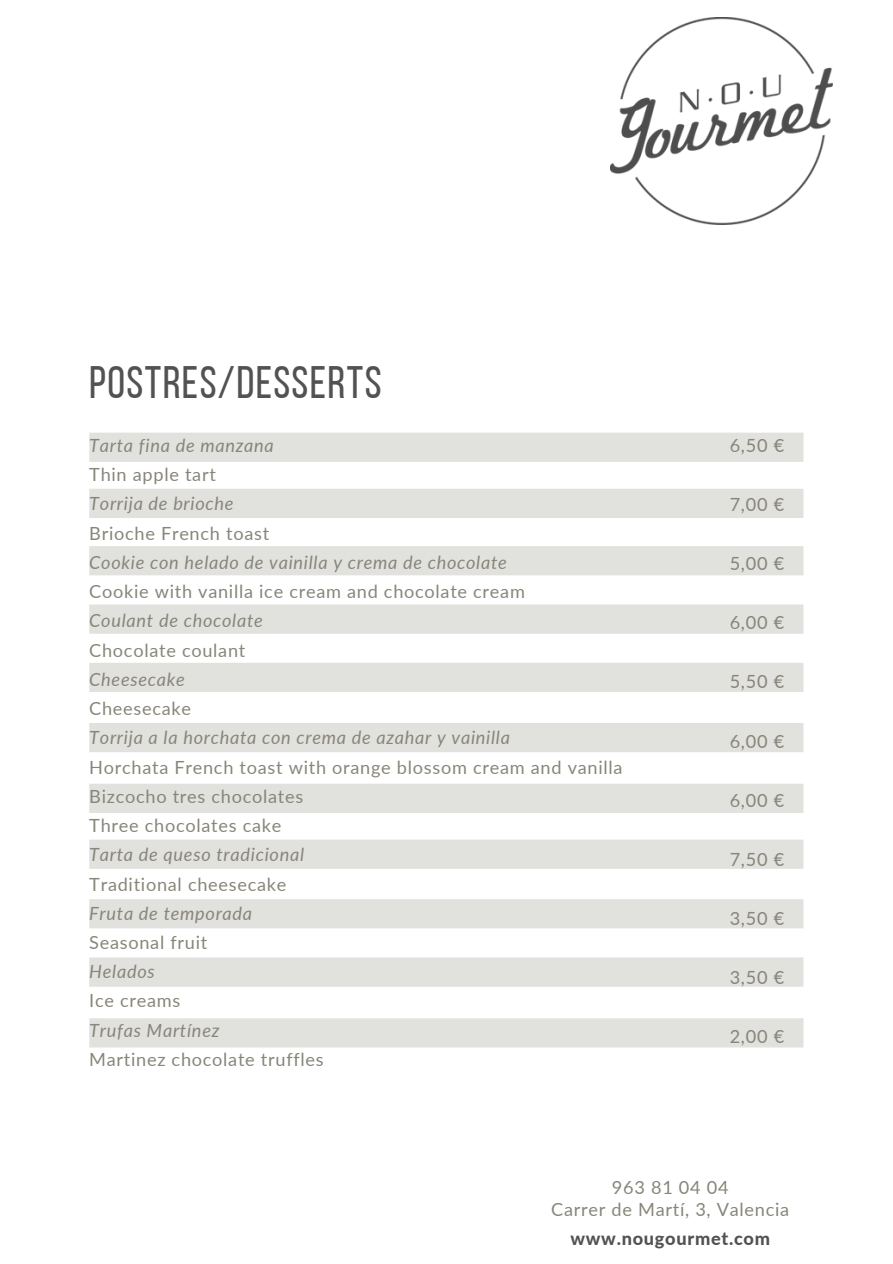
<style>
.page{position:relative;width:893px;height:1264px;background:#fff}
.page>*{position:absolute;margin:0;border:0;box-sizing:border-box;transform-origin:0 0}
.t1{font:45.45px "Bebas Neue";letter-spacing:.03em;color:#525252}
.t2{font:18.15px/29.2px "Lato";letter-spacing:.04em;color:#88867a;text-align:center}
.t3{font:italic 18.15px "Lato";letter-spacing:.04em;color:#88867a}
.t4{font:800 18.15px "Lato";letter-spacing:.04em;color:#525252}
</style>
<div class="page">
<img style="left:610px;top:18px;width:222px;height:207px">
<div style="left:89px;top:432px;width:714px;height:30px;background:#e1e1de"></div>
<div style="left:89px;top:489px;width:714px;height:29px;background:#e1e1de"></div>
<div style="left:89px;top:546px;width:714px;height:29px;background:#e1e1de"></div>
<div style="left:89px;top:604px;width:714px;height:29px;background:#e1e1de"></div>
<div style="left:89px;top:662px;width:714px;height:30px;background:#e1e1de"></div>
<div style="left:89px;top:723px;width:714px;height:29px;background:#e1e1de"></div>
<div style="left:89px;top:783px;width:714px;height:30px;background:#e1e1de"></div>
<div style="left:89px;top:839px;width:714px;height:29px;background:#e1e1de"></div>
<div style="left:89px;top:899px;width:714px;height:29px;background:#e1e1de"></div>
<div style="left:89px;top:957px;width:714px;height:29px;background:#e1e1de"></div>
<div style="left:89px;top:1018px;width:714px;height:29px;background:#e1e1de"></div>
<h1 class="t1" style="left:89px;top:363px;width:294px">POSTRES/DESSERTS</h1>
<p class="t3" style="left:89px;top:434px;width:186px">Tarta fina de manzana</p>
<p class="t2" style="left:89px;top:459px;width:128px">Thin apple tart</p>
<p class="t3" style="left:89px;top:492px;width:146px">Torrija de brioche</p>
<p class="t2" style="left:89px;top:518px;width:181px">Brioche French toast</p>
<p class="t3" style="left:89px;top:551px;width:419px">Cookie con helado de vainilla y crema de chocolate</p>
<p class="t2" style="left:89px;top:576px;width:437px">Cookie with vanilla ice cream and chocolate cream</p>
<p class="t3" style="left:89px;top:609px;width:175px">Coulant de chocolate</p>
<p class="t2" style="left:89px;top:635px;width:157px">Chocolate coulant</p>
<p class="t3" style="left:89px;top:668px;width:97px">Cheesecake</p>
<p class="t2" style="left:89px;top:693px;width:103px">Cheesecake</p>
<p class="t3" style="left:89px;top:726px;width:422px">Torrija a la horchata con crema de azahar y vainilla</p>
<p class="t2" style="left:89px;top:752px;width:534px;text-align:left">Horchata French toast with orange blossom cream and vanilla<br>Bizcocho tres chocolates<br>Three chocolates cake</p>
<p class="t3" style="left:89px;top:843px;width:216px">Tarta de queso tradicional</p>
<p class="t2" style="left:89px;top:868px;width:199px">Traditional cheesecake</p>
<p class="t3" style="left:89px;top:901px;width:164px">Fruta de temporada</p>
<p class="t2" style="left:89px;top:927px;width:119px">Seasonal fruit</p>
<p class="t3" style="left:89px;top:960px;width:67px">Helados</p>
<p class="t2" style="left:89px;top:985px;width:93px">Ice creams</p>
<p class="t3" style="left:89px;top:1018px;width:132px">Trufas Martínez</p>
<p class="t2" style="left:89px;top:1044px;width:236px">Martinez chocolate truffles</p>
<p class="t2" style="left:729px;top:430px;width:56px">6,50 €</p>
<p class="t2" style="left:729px;top:489px;width:56px">7,00 €</p>
<p class="t2" style="left:729px;top:548px;width:56px">5,00 €</p>
<p class="t2" style="left:729px;top:607px;width:56px">6,00 €</p>
<p class="t2" style="left:729px;top:666px;width:56px">5,50 €</p>
<p class="t2" style="left:729px;top:726px;width:56px">6,00 €</p>
<p class="t2" style="left:729px;top:785px;width:56px">6,00 €</p>
<p class="t2" style="left:729px;top:844px;width:56px">7,50 €</p>
<p class="t2" style="left:729px;top:903px;width:56px">3,50 €</p>
<p class="t2" style="left:729px;top:962px;width:56px">3,50 €</p>
<p class="t2" style="left:729px;top:1021px;width:56px">2,00 €</p>
<p class="t2" style="left:551px;top:1176px;width:239px;line-height:21.9px">963 81 04 04<br>Carrer de Martí, 3, Valencia</p>
<p class="t4" style="left:570px;top:1227px;width:201px">www.nougourmet.com</p>
</div>
